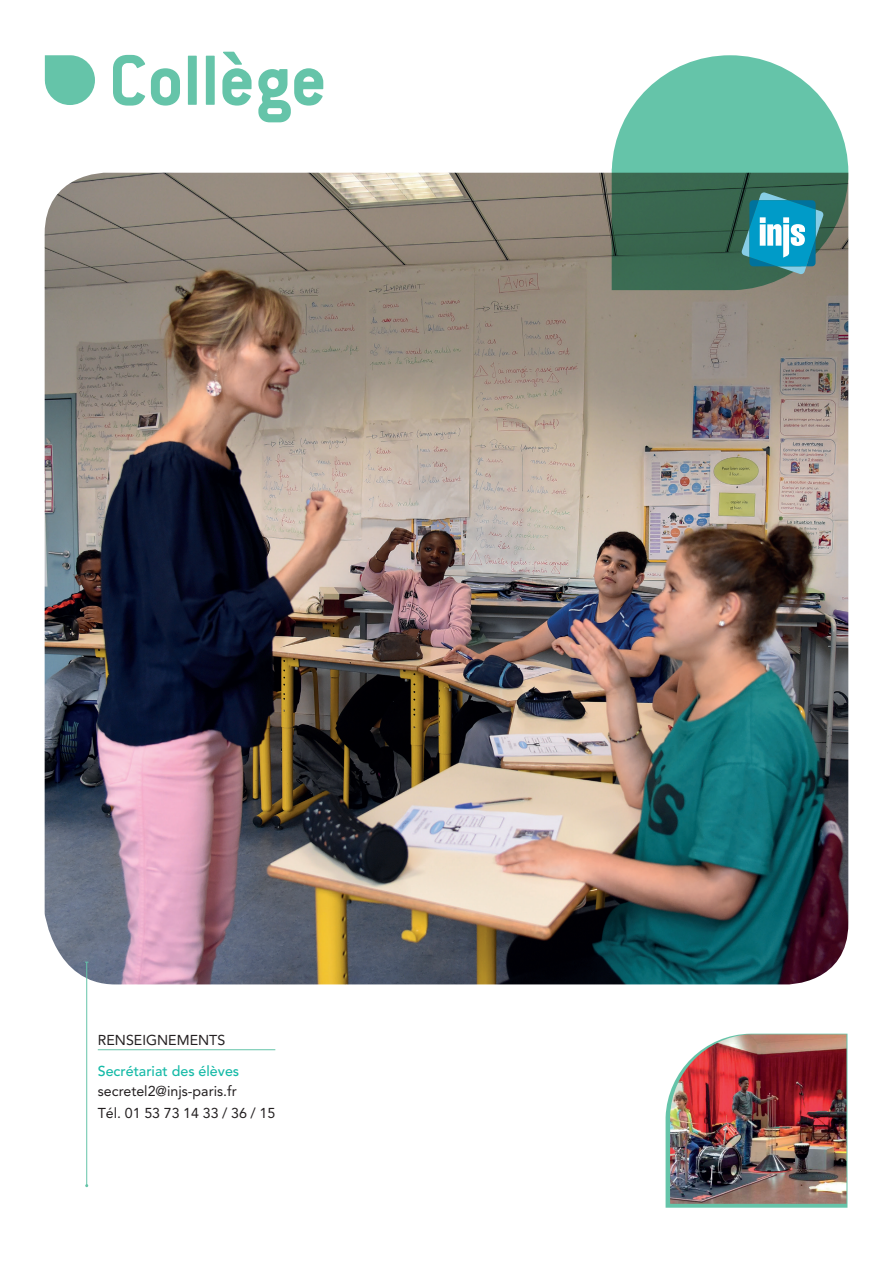
<style>
.page{position:relative;width:893px;height:1263px;background:#fff}
.page>*{position:absolute;margin:0;border:0;box-sizing:border-box;transform-origin:0 0}
.t1{font:700 78px "Conduit ITC";color:#65c4a9}
.t2{font:14.25px/22.2px "Avenir LT";color:#231f20}
.t3{font:500 14.25px "Avenir LT";color:#15baa7}
</style>
<div class="page">
<img style="left:45px;top:173px;width:803px;height:811px">
<svg style="left:666px;top:1034px;width:181px;height:174px"></svg>
<img style="left:670px;top:1034px;width:176px;height:170px">
<hr style="left:86px;top:962px;width:1px;height:224px;background:#65c4a9">
<svg style="left:45px;top:55px;width:50px;height:50px;background:#7ecdb7"></svg>
<svg style="left:612px;top:55px;width:236px;height:235px;background:#68a38e"></svg>
<svg style="left:742px;top:192px;width:82px;height:82px;background:#3e9aac"></svg>
<hr style="left:98px;top:1049px;width:177px;height:1px;background:#65c4a9">
<h1 class="t1" style="left:109px;top:35px;width:219px">Collège</h1>
<p class="t2" style="left:98px;top:1029px;width:129px">RENSEIGNEMENTS</p>
<p class="t3" style="left:98px;top:1063px;width:143px">Secrétariat des élèves</p>
<p class="t2" style="left:98px;top:1080px;width:179px">secretel2@injs-paris.fr<br>Tél. 01 53 73 14 33 / 36 / 15</p>
</div>
